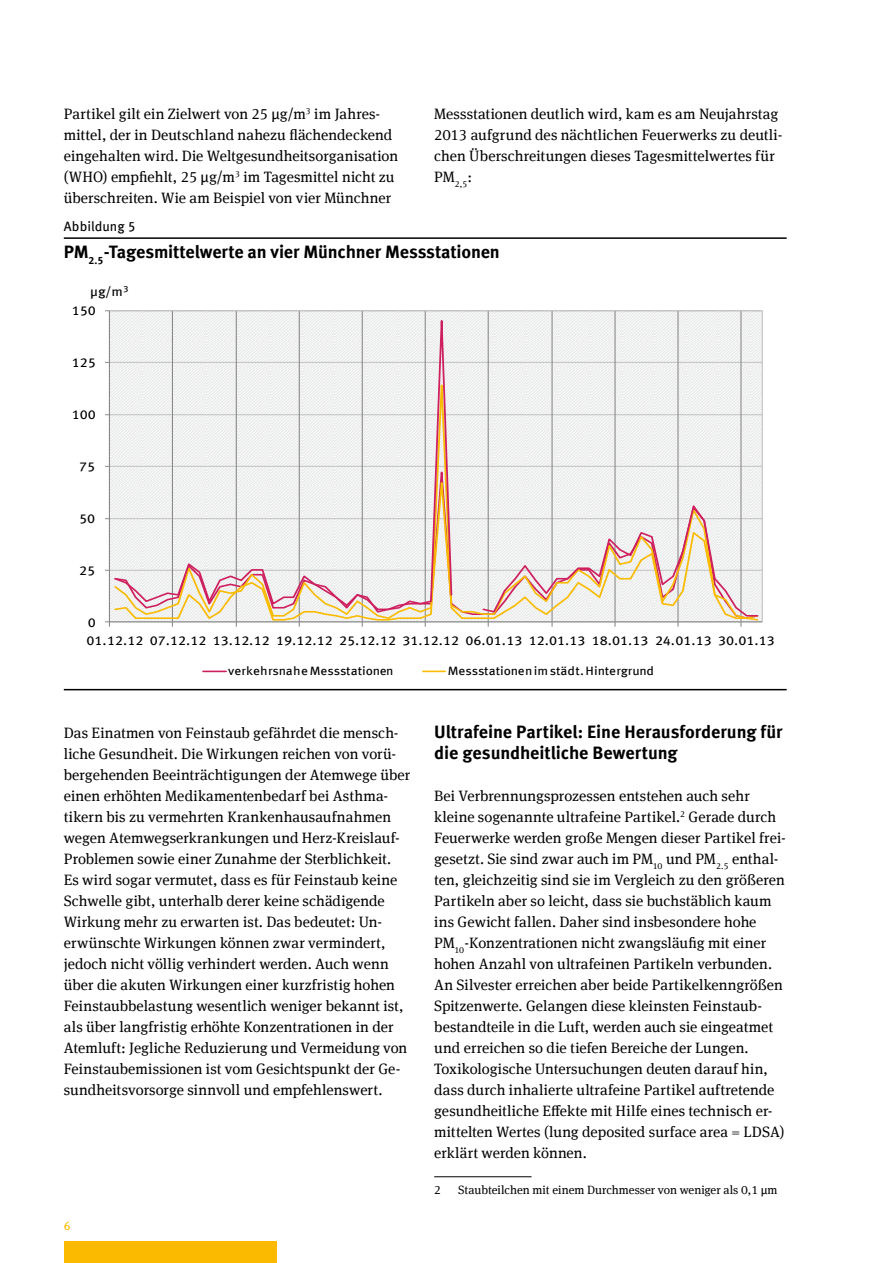
<style>
.page{position:relative;width:893px;height:1263px;background:#fff}
.page>*{position:absolute;margin:0;border:0;box-sizing:border-box;transform-origin:0 0}
.t1{font:700 18px/21px "Meta Offc";letter-spacing:-.005em;color:#000}
.t2{font:15px/21px "Meta Serif Offc";letter-spacing:.005em;color:#000}
.t3{font:13.5px "Meta Offc";letter-spacing:.005em;color:#000}
.t4{font:12.9px "Meta Offc";letter-spacing:-.01em;color:#000;scale:1.1 1}
.t5{font:12.15px "Meta Offc";letter-spacing:-.01em;color:#000;scale:1.1 1}
.t6{font:12px "Meta Serif Offc";color:#000}
.t7{font:12px "Meta Offc";color:#fbba00}
</style>
<div class="page">
<div style="left:64px;top:1242px;width:212px;height:21px;background:#fbba00"></div>
<hr style="left:109px;top:570px;width:653px;height:1px;background:#bfbfbf">
<hr style="left:109px;top:518px;width:653px;height:1px;background:#bfbfbf">
<hr style="left:109px;top:466px;width:653px;height:1px;background:#bfbfbf">
<hr style="left:109px;top:414px;width:653px;height:1px;background:#bfbfbf">
<hr style="left:109px;top:362px;width:653px;height:1px;background:#bfbfbf">
<hr style="left:109px;top:311px;width:1px;height:311px;background:#868686">
<hr style="left:109px;top:621px;width:653px;height:1px;background:#868686">
<svg style="left:105px;top:621px;width:5px;height:6px"></svg>
<svg style="left:113px;top:310px;width:646px;height:307px"></svg>
<hr style="left:203px;top:670px;width:23px;height:2px;background:#ce1f5e">
<hr style="left:423px;top:670px;width:22px;height:2px;background:#fabb00">
<hr style="left:64px;top:237px;width:723px;height:2px;background:#000">
<hr style="left:434px;top:1176px;width:97px;height:1px;background:#000">
<hr style="left:64px;top:689px;width:723px;height:1px;background:#000">
<p class="t2" style="left:64px;top:103px;width:336px">Partikel gilt ein Zielwert von 25 µg/m<sup>3</sup> im Jahres&shy;mittel, der in Deutschland nahezu flächendeckend eingehalten wird. Die Weltgesundheitsorganisation (WHO) empfiehlt, 25 µg/m<sup>3</sup> im Tagesmittel nicht zu überschreiten. Wie am Beispiel von vier Münchner</p>
<p class="t2" style="left:434px;top:103px;width:350px">Messstationen deutlich wird, kam es am Neujahrstag 2013 aufgrund des nächtlichen Feuerwerks zu deutli&shy;chen Überschreitungen dieses Tagesmittelwertes für PM<sub>2,5</sub>:</p>
<p class="t3" style="left:64px;top:219px;width:73px">Abbildung 5</p>
<p class="t1" style="left:64px;top:242px;width:438px">PM<sub>2.5</sub>-Tagesmittelwerte an vier Münchner Messstationen</p>
<p class="t4" style="left:90px;top:284px;width:36px">µg/m<sup>3</sup></p>
<p class="t4" style="left:72px;top:303px;width:23px">150</p>
<p class="t4" style="left:72px;top:355px;width:23px">125</p>
<p class="t4" style="left:72px;top:407px;width:23px">100</p>
<p class="t4" style="left:79px;top:459px;width:16px">75</p>
<p class="t4" style="left:79px;top:511px;width:16px">50</p>
<p class="t4" style="left:79px;top:563px;width:16px">25</p>
<p class="t4" style="left:88px;top:614px;width:9px">0</p>
<p class="t4" style="left:87px;top:633px;width:627px">01.12.12 07.12.12 13.12.12 19.12.12 25.12.12 31.12.12 06.01.13 12.01.13 18.01.13 24.01.13 30.01.13</p>
<p class="t5" style="left:228px;top:664px;width:152px">verkehrsnahe Messstationen</p>
<p class="t5" style="left:448px;top:664px;width:189px">Messstationen im städt. Hintergrund</p>
<p class="t2" style="left:64px;top:723px;width:348px">Das Einatmen von Feinstaub gefährdet die mensch&shy;liche Gesundheit. Die Wirkungen reichen von vorü&shy;bergehenden Beeinträchtigungen der Atemwege über einen erhöhten Medikamentenbedarf bei Asthma&shy;tikern bis zu vermehrten Krankenhausaufnahmen wegen Atemwegserkrankungen und Herz-Kreislauf-Problemen sowie einer Zunahme der Sterblichkeit.<br>Es wird sogar vermutet, dass es für Feinstaub keine Schwelle gibt, unterhalb derer keine schädigende Wirkung mehr zu erwarten ist. Das bedeutet: Un&shy;erwünschte Wirkungen können zwar vermindert, jedoch nicht völlig verhindert werden. Auch wenn über die akuten Wirkungen einer kurzfristig hohen Feinstaubbelastung wesentlich weniger bekannt ist, als über langfristig erhöhte Konzentrationen in der Atemluft: Jegliche Reduzierung und Vermeidung von Feinstaubemissionen ist vom Gesichtspunkt der Ge&shy;sundheitsvorsorge sinnvoll und empfehlenswert.</p>
<p class="t1" style="left:434px;top:722px;width:350px">Ultrafeine Partikel: Eine Herausforderung für die gesundheitliche Bewertung</p>
<p class="t2" style="left:434px;top:786px;width:353px">Bei Verbrennungsprozessen entstehen auch sehr kleine sogenannte ultrafeine Partikel.<sup>2</sup> Gerade durch Feuerwerke werden große Mengen dieser Partikel frei&shy;gesetzt. Sie sind zwar auch im PM<sub>10</sub> und PM<sub>2.5</sub> enthal&shy;ten, gleichzeitig sind sie im Vergleich zu den größeren Partikeln aber so leicht, dass sie buchstäblich kaum ins Gewicht fallen. Daher sind insbesondere hohe PM<sub>10</sub>-Konzentrationen nicht zwangsläufig mit einer hohen Anzahl von ultrafeinen Partikeln verbunden.<br>An Silvester erreichen aber beide Partikelkenngrößen Spitzenwerte. Gelangen diese kleinsten Feinstaub&shy;bestandteile in die Luft, werden auch sie eingeatmet und erreichen so die tiefen Bereiche der Lungen.<br>Toxikologische Untersuchungen deuten darauf hin, dass durch inhalierte ultrafeine Partikel auftretende gesundheitliche Effekte mit Hilfe eines technisch er&shy;mittelten Wertes (lung deposited surface area = LDSA) erklärt werden können.</p>
<p class="t6" style="left:434px;top:1183px;width:8px">2</p>
<p class="t6" style="left:458px;top:1183px;width:321px">Staubteilchen mit einem Durchmesser von weniger als 0,1 µm</p>
<p class="t7" style="left:64px;top:1218px;width:8px">6</p>
</div>
